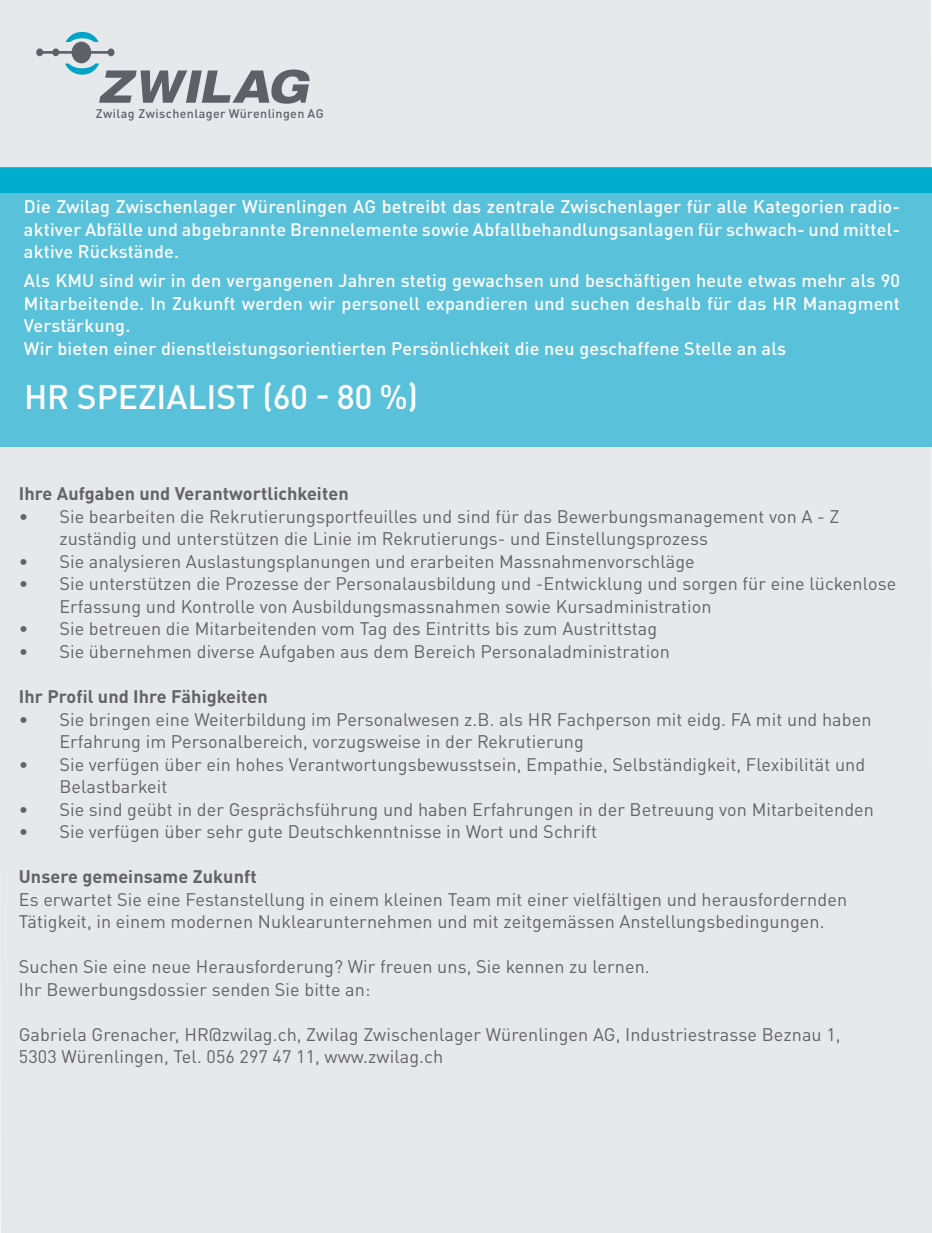
<style>
.page{position:relative;width:932px;height:1233px;background:#fff}
.page>*{position:absolute;margin:0;border:0;box-sizing:border-box;transform-origin:0 0}
.t1{font:500 33.75px "DINOT";letter-spacing:-.005em;color:#fff}
.t2{font:18px/22.5px "DINOT";letter-spacing:.005em;color:#636366}
.t3{font:500 18px/22.5px "DINOT";letter-spacing:.01em;color:#fff;text-align:justify}
.t4{font:700 18px "DINOT";letter-spacing:.005em;color:#636366}
.t5{font:500 12.38px "DINOT";letter-spacing:.03em;color:#5d6067}
</style>
<div class="page">
<div style="left:0;top:0;width:931px;height:1232px;background:#e7e8eb"></div>
<svg style="left:36px;top:32px;width:273px;height:72px"></svg>
<div style="left:0;top:167px;width:931px;height:279px;background:#5ac1db"></div>
<div style="left:0;top:167px;width:931px;height:26px;background:#00adce"></div>
<p class="t5" style="left:96px;top:106px;width:229px">Zwilag Zwischenlager Würenlingen AG</p>
<p class="t3" style="left:24px;top:195px;width:877px">Die Zwilag Zwischenlager Würenlingen AG betreibt das zentrale Zwischenlager für alle Kategorien radio&shy;aktiver Abfälle und abgebrannte Brennelemente sowie Abfallbehandlungsanlagen für schwach- und mittel&shy;aktive Rückstände.</p>
<p class="t3" style="left:24px;top:269px;width:877px;text-align:left">Als KMU sind wir in den vergangenen Jahren stetig gewachsen und beschäftigen heute etwas mehr als 90<br>Mitarbeitende. In Zukunft werden wir personell expandieren und suchen deshalb für das HR Managment Verstärkung.<br>Wir bieten einer dienstleistungsorientierten Persönlichkeit die neu geschaffene Stelle an als</p>
<h1 class="t1" style="left:24px;top:375px;width:395px">HR SPEZIALIST (60 - 80 %)</h1>
<p class="t4" style="left:19px;top:482px;width:331px">Ihre Aufgaben und Verantwortlichkeiten</p>
<p class="t2" style="left:59px;top:505px;width:781px;text-indent:-40px">• Sie bearbeiten die Rekrutierungsportfeuilles und sind für das Bewerbungsmanagement von A - Z zuständig und unterstützen die Linie im Rekrutierungs- und Einstellungsprozess</p>
<p class="t2" style="left:19px;top:550px;width:677px">• Sie analysieren Auslastungsplanungen und erarbeiten Massnahmenvorschläge</p>
<p class="t2" style="left:59px;top:572px;width:838px;text-indent:-40px">• Sie unterstützen die Prozesse der Personalausbildung und -Entwicklung und sorgen für eine lückenlose<br>Erfassung und Kontrolle von Ausbildungsmassnahmen sowie Kursadministration</p>
<p class="t2" style="left:19px;top:617px;width:639px">• Sie betreuen die Mitarbeitenden vom Tag des Eintritts bis zum Austrittstag</p>
<p class="t2" style="left:19px;top:640px;width:652px">• Sie übernehmen diverse Aufgaben aus dem Bereich Personaladministration</p>
<p class="t4" style="left:19px;top:684px;width:250px">Ihr Profil und Ihre Fähigkeiten</p>
<p class="t2" style="left:59px;top:707px;width:813px;text-indent:-40px">• Sie bringen eine Weiterbildung im Personalwesen z.B. als HR Fachperson mit eidg. FA mit und haben<br>Erfahrung im Personalbereich, vorzugsweise in der Rekrutierung</p>
<p class="t2" style="left:59px;top:752px;width:807px;text-indent:-40px">• Sie verfügen über ein hohes Verantwortungsbewusstsein, Empathie, Selbständigkeit, Flexibilität und<br>Belastbarkeit</p>
<p class="t2" style="left:19px;top:797px;width:856px">• Sie sind geübt in der Gesprächsführung und haben Erfahrungen in der Betreuung von Mitarbeitenden</p>
<p class="t2" style="left:19px;top:820px;width:579px">• Sie verfügen über sehr gute Deutschkenntnisse in Wort und Schrift</p>
<p class="t4" style="left:19px;top:864px;width:239px">Unsere gemeinsame Zukunft</p>
<p class="t2" style="left:19px;top:887px;width:829px">Es erwartet Sie eine Festanstellung in einem kleinen Team mit einer vielfältigen und herausfordernden<br>Tätigkeit, in einem modernen Nuklearunternehmen und mit zeitgemässen Anstellungsbedingungen.</p>
<p class="t2" style="left:19px;top:955px;width:632px">Suchen Sie eine neue Herausforderung? Wir freuen uns, Sie kennen zu lernen.<br>Ihr Bewerbungsdossier senden Sie bitte an:</p>
<p class="t2" style="left:19px;top:1022px;width:823px">Gabriela Grenacher, HR@zwilag.ch, Zwilag Zwischenlager Würenlingen AG, Industriestrasse Beznau 1,<br>5303 Würenlingen, Tel. 056 297 47 11, www.zwilag.ch</p>
</div>
